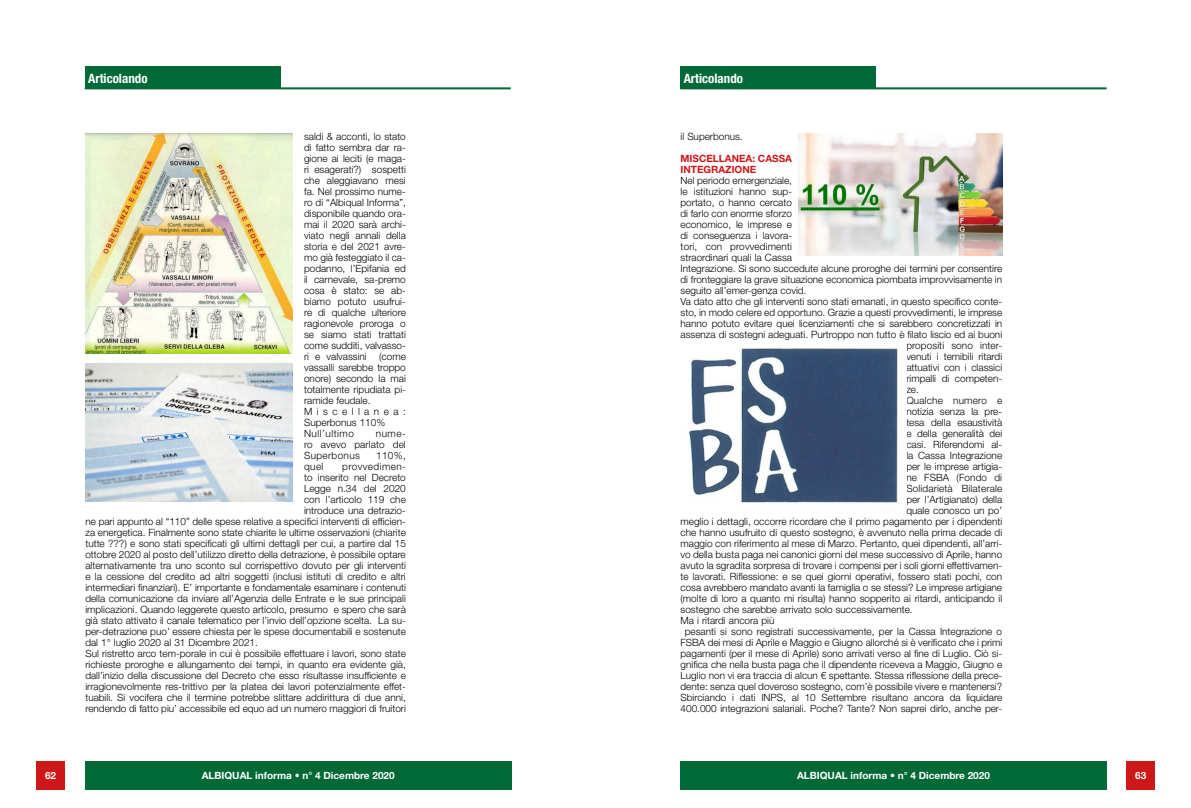
<style>
.page{position:relative;width:1191px;height:808px;background:#fff}
.page>*{position:absolute;margin:0;border:0;box-sizing:border-box;transform-origin:0 0}
.t1{font:700 condensed 13px "Helvetica Neue LT Std";color:#fff}
.t2{font:300 10px/11px "Helvetica Neue LT Std";color:#000}
.t3{font:700 10px "Helvetica Neue LT Std";color:#fff}
.t4{font:700 10px/11px "Helvetica Neue LT Std";color:#cd1719}
.t5{font:300 10px "Helvetica Neue LT Std";letter-spacing:.02em;color:#000}
.t6{font:300 10px "Helvetica Neue LT Std";letter-spacing:.04em;color:#000}
</style>
<div class="page">
<hr style="left:85px;top:87px;width:426px;height:2px;background:#006935">
<div style="left:85px;top:66px;width:196px;height:23px;background:#006935"></div>
<div style="left:36px;top:761px;width:29px;height:28px;background:#cd1719"></div>
<div style="left:85px;top:761px;width:426px;height:28px;background:#006935"></div>
<hr style="left:680px;top:87px;width:426px;height:2px;background:#006935">
<div style="left:680px;top:66px;width:196px;height:23px;background:#006935"></div>
<div style="left:1126px;top:761px;width:29px;height:28px;background:#cd1719"></div>
<div style="left:680px;top:761px;width:426px;height:28px;background:#006935"></div>
<img style="left:689px;top:348px;width:209px;height:155px">
<img style="left:85px;top:133px;width:207px;height:220px">
<img style="left:85px;top:364px;width:207px;height:138px">
<img style="left:798px;top:133px;width:204px;height:123px">
<h1 class="t1" style="left:88px;top:70px;width:61px">Articolando</h1>
<p class="t2" style="left:304px;top:131px;width:103px">saldi &amp; acconti, lo stato di fatto sembra dar ra&shy;gione ai leciti (e maga&shy;ri esagerati?) sospetti che aleggiavano mesi fa. Nel prossimo nume&shy;ro di “Albiqual Informa”, disponibile quando ora&shy;mai il 2020 sarà archi&shy;viato negli annali della storia e del 2021 avre&shy;mo già festeggiato il ca&shy;podanno, l’Epifania ed il carnevale, sa-premo cosa è stato: se ab&shy;biamo potuto usufrui&shy;re di qualche ulteriore ragionevole proroga o se siamo stati trattati come sudditi, valvasso&shy;ri e valvassini (come vassalli sarebbe troppo onore) secondo la mai totalmente ripudiata pi&shy;ramide feudale.<br>Miscellanea:<br>Superbonus 110%<br>Null’ultimo</p>
<p class="t2" style="left:304px;top:428px;width:103px;text-align:justify;text-indent:72px">nume&shy;ro avevo parlato del Superbonus</p>
<p class="t2" style="left:376px;top:450px;width:31px">110%,</p>
<p class="t2" style="left:304px;top:461px;width:21px">quel</p>
<p class="t6" style="left:342px;top:461px;width:65px">provvedimen-</p>
<p class="t2" style="left:304px;top:472px;width:103px">to inserito nel Decreto</p>
<p class="t2" style="left:304px;top:483px;width:103px">Legge n.34 del 2020</p>
<p class="t2" style="left:304px;top:494px;width:103px">con l’articolo 119 che</p>
<p class="t2" style="left:304px;top:505px;width:103px">introduce una detrazio-</p>
<p class="t2" style="left:85px;top:516px;width:322px">ne pari appunto al “110” delle spese relative a specifici interventi di efficien-</p>
<p class="t2" style="left:85px;top:527px;width:322px">za energetica. Finalmente sono state chiarite le ultime osservazioni (chiarite</p>
<p class="t2" style="left:85px;top:538px;width:322px">tutte ???) e sono stati specificati gli ultimi dettagli per cui, a partire dal 15</p>
<p class="t2" style="left:85px;top:549px;width:322px">ottobre 2020 al posto dell’utilizzo diretto della detrazione, è possibile optare</p>
<p class="t2" style="left:85px;top:560px;width:322px">alternativamente tra uno sconto sul corrispettivo dovuto per gli interventi</p>
<p class="t2" style="left:85px;top:571px;width:322px">e la cessione del credito ad altri soggetti (inclusi istituti di credito e altri</p>
<p class="t2" style="left:85px;top:582px;width:322px">intermediari finanziari). E’ importante e fondamentale esaminare i contenuti</p>
<p class="t2" style="left:85px;top:593px;width:322px">della comunicazione da inviare all’Agenzia delle Entrate e le sue principali</p>
<p class="t2" style="left:85px;top:604px;width:322px">implicazioni. Quando leggerete questo articolo, presumo e spero che sarà</p>
<p class="t2" style="left:85px;top:615px;width:322px">già stato attivato il canale telematico per l’invio dell’opzione scelta. La su-</p>
<p class="t2" style="left:85px;top:626px;width:322px">per-detrazione puo’ essere chiesta per le spese documentabili e sostenute</p>
<p class="t2" style="left:85px;top:637px;width:174px">dal 1° luglio 2020 al 31 Dicembre 2021.</p>
<p class="t2" style="left:85px;top:648px;width:322px">Sul ristretto arco tem-porale in cui è possibile effettuare i lavori, sono state</p>
<p class="t2" style="left:85px;top:659px;width:322px">richieste proroghe e allungamento dei tempi, in quanto era evidente già,</p>
<p class="t2" style="left:85px;top:670px;width:322px">dall’inizio della discussione del Decreto che esso risultasse insufficiente e</p>
<p class="t2" style="left:85px;top:681px;width:322px">irragionevolmente res-trittivo per la platea dei lavori potenzialmente effet-</p>
<p class="t2" style="left:85px;top:692px;width:322px">tuabili. Si vocifera che il termine potrebbe slittare addirittura di due anni,</p>
<p class="t2" style="left:85px;top:703px;width:322px">rendendo di fatto piu’ accessibile ed equo ad un numero maggiori di fruitori</p>
<p class="t3" style="left:45px;top:769px;width:13px">62</p>
<p class="t3" style="left:202px;top:769px;width:194px">ALBIQUAL informa • n° 4 Dicembre 2020</p>
<h1 class="t1" style="left:683px;top:70px;width:61px">Articolando</h1>
<p class="t2" style="left:680px;top:131px;width:64px">il Superbonus.</p>
<p class="t4" style="left:680px;top:153px;width:113px">MISCELLANEA: CASSA<br>INTEGRAZIONE</p>
<p class="t2" style="left:680px;top:175px;width:113px">Nel periodo emergenziale,</p>
<p class="t2" style="left:680px;top:186px;width:113px">le istituzioni hanno sup-</p>
<p class="t2" style="left:680px;top:197px;width:113px">portato, o hanno cercato</p>
<p class="t2" style="left:680px;top:208px;width:113px">di farlo con enorme sforzo</p>
<p class="t2" style="left:680px;top:219px;width:113px">economico, le imprese e</p>
<p class="t2" style="left:680px;top:230px;width:113px">di conseguenza i lavora-</p>
<p class="t2" style="left:680px;top:241px;width:113px">tori, con provvedimenti</p>
<p class="t2" style="left:680px;top:252px;width:113px">straordinari quali la Cassa</p>
<p class="t2" style="left:680px;top:263px;width:323px">Integrazione. Si sono succedute alcune proroghe dei termini per consentire</p>
<p class="t2" style="left:680px;top:274px;width:323px">di fronteggiare la grave situazione economica piombata improvvisamente in</p>
<p class="t2" style="left:680px;top:285px;width:127px">seguito all’emer-genza covid.</p>
<p class="t2" style="left:680px;top:296px;width:323px">Va dato atto che gli interventi sono stati emanati, in questo specifico conte-</p>
<p class="t2" style="left:680px;top:307px;width:323px">sto, in modo celere ed opportuno. Grazie a questi provvedimenti, le imprese</p>
<p class="t2" style="left:680px;top:318px;width:323px">hanno potuto evitare quei licenziamenti che si sarebbero concretizzati in</p>
<p class="t2" style="left:680px;top:329px;width:323px">assenza di sostegni adeguati. Purtroppo non tutto è filato liscio ed ai buoni</p>
<p class="t2" style="left:906px;top:340px;width:97px">propositi sono inter-</p>
<p class="t2" style="left:906px;top:351px;width:97px">venuti i temibili ritardi</p>
<p class="t2" style="left:906px;top:362px;width:97px">attuativi con i classici</p>
<p class="t2" style="left:906px;top:373px;width:97px">rimpalli di competen-</p>
<p class="t2" style="left:906px;top:384px;width:14px">ze.</p>
<p class="t5" style="left:906px;top:395px;width:97px">Qualche numero e</p>
<p class="t2" style="left:906px;top:406px;width:97px">notizia senza la pre-</p>
<p class="t2" style="left:906px;top:417px;width:97px">tesa della esaustività</p>
<p class="t2" style="left:906px;top:428px;width:97px">e della generalità dei</p>
<p class="t2" style="left:906px;top:439px;width:97px">casi. Riferendomi al-</p>
<p class="t2" style="left:906px;top:450px;width:97px">la Cassa Integrazione</p>
<p class="t2" style="left:906px;top:461px;width:97px">per le imprese artigia-</p>
<p class="t2" style="left:906px;top:472px;width:97px">ne FSBA (Fondo di</p>
<p class="t2" style="left:906px;top:483px;width:97px">Solidarietà Bilaterale</p>
<p class="t2" style="left:906px;top:494px;width:97px">per l’Artigianato) della</p>
<p class="t2" style="left:906px;top:505px;width:97px">quale conosco un po’</p>
<p class="t2" style="left:680px;top:516px;width:323px">meglio i dettagli, occorre ricordare che il primo pagamento per i dipendenti</p>
<p class="t2" style="left:680px;top:527px;width:323px">che hanno usufruito di questo sostegno, è avvenuto nella prima decade di</p>
<p class="t2" style="left:680px;top:538px;width:323px">maggio con riferimento al mese di Marzo. Pertanto, quei dipendenti, all’arri-</p>
<p class="t2" style="left:680px;top:549px;width:323px">vo della busta paga nei canonici giorni del mese successivo di Aprile, hanno</p>
<p class="t2" style="left:680px;top:560px;width:323px">avuto la sgradita sorpresa di trovare i compensi per i soli giorni effettivamen-</p>
<p class="t2" style="left:680px;top:571px;width:323px">te lavorati. Riflessione: e se quei giorni operativi, fossero stati pochi, con</p>
<p class="t2" style="left:680px;top:582px;width:323px">cosa avrebbero mandato avanti la famiglia o se stessi? Le imprese artigiane</p>
<p class="t2" style="left:680px;top:593px;width:323px">(molte di loro a quanto mi risulta) hanno sopperito ai ritardi, anticipando il</p>
<p class="t2" style="left:680px;top:604px;width:234px">sostegno che sarebbe arrivato solo successivamente.</p>
<p class="t2" style="left:680px;top:615px;width:95px">Ma i ritardi ancora più</p>
<p class="t2" style="left:685px;top:626px;width:319px">pesanti si sono registrati successivamente, per la Cassa Integrazione o</p>
<p class="t2" style="left:680px;top:637px;width:323px">FSBA dei mesi di Aprile e Maggio e Giugno allorché si è verificato che i primi</p>
<p class="t2" style="left:680px;top:648px;width:323px">pagamenti (per il mese di Aprile) sono arrivati verso al fine di Luglio. Ciò si-</p>
<p class="t2" style="left:680px;top:659px;width:323px">gnifica che nella busta paga che il dipendente riceveva a Maggio, Giugno e</p>
<p class="t2" style="left:680px;top:670px;width:323px">Luglio non vi era traccia di alcun € spettante. Stessa riflessione della prece-</p>
<p class="t2" style="left:680px;top:681px;width:323px">dente: senza quel doveroso sostegno, com’è possibile vivere e mantenersi?</p>
<p class="t2" style="left:680px;top:692px;width:323px">Sbirciando i dati INPS, al 10 Settembre risultano ancora da liquidare</p>
<p class="t2" style="left:680px;top:703px;width:323px">400.000 integrazioni salariali. Poche? Tante? Non saprei dirlo, anche per-</p>
<p class="t3" style="left:797px;top:769px;width:194px">ALBIQUAL informa • n° 4 Dicembre 2020</p>
<p class="t3" style="left:1135px;top:769px;width:13px">63</p>
</div>
